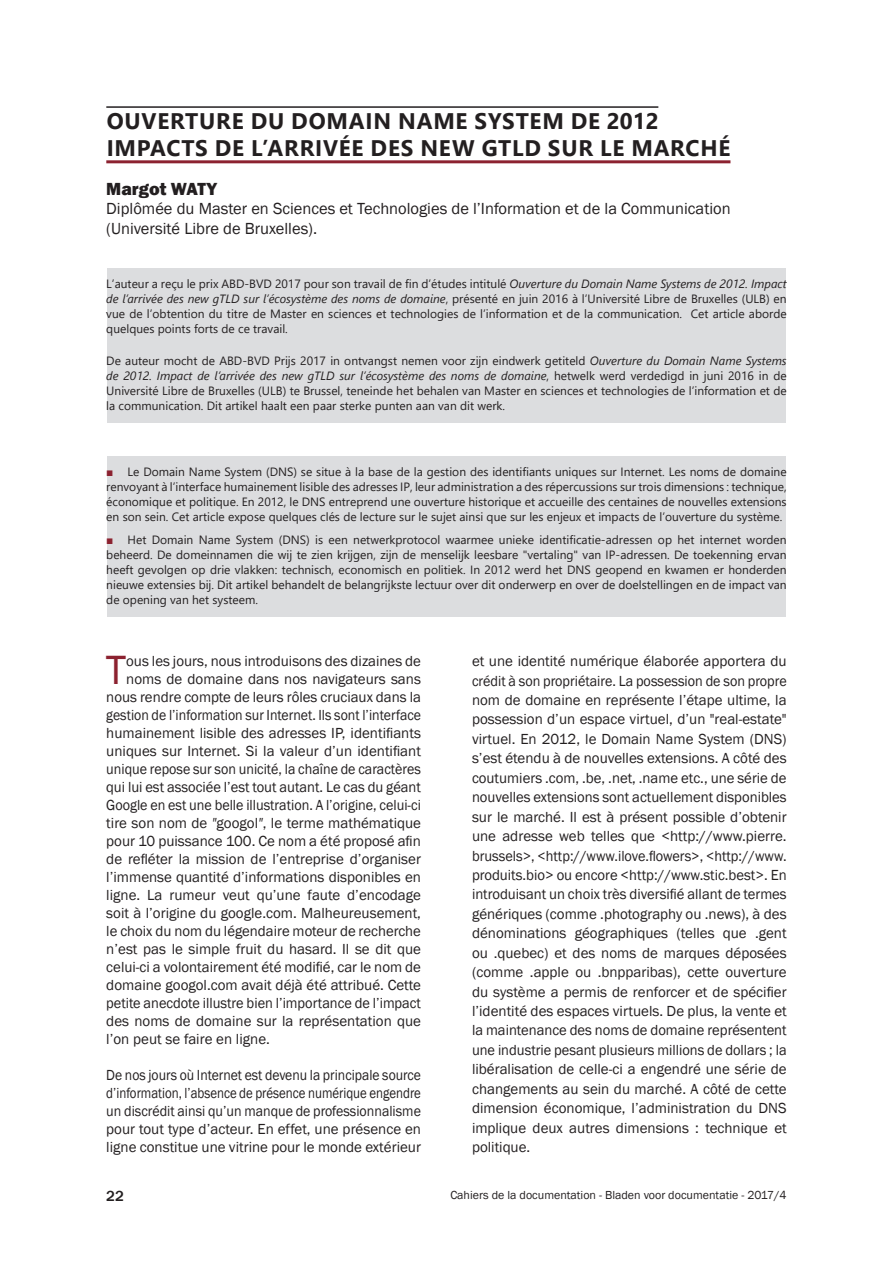
<style>
.page{position:relative;width:893px;height:1263px;background:#fff}
.page>*{position:absolute;margin:0;border:0;box-sizing:border-box;transform-origin:0 0}
.Texte-Article{font:42px "Franklin Gothic";color:#8c2230}
.Titre_Article{font:700 22.5px/27px "Segoe UI";letter-spacing:.035em;color:#231f20}
.Auteur{font:800 18px "Franklin Gothic";color:#231f20}
.Auteur-2{font:16.5px/19.8px "Franklin Gothic";color:#231f20}
.Texte-Article-2{font:15px/19.5px "Franklin Gothic";color:#231f20;text-align:justify}
.Texte-Article-3{font:15px/18px "Franklin Gothic";color:#231f20;text-align:justify;scale:.91 1}
.Texte-Article-4{font:15px "Franklin Gothic";color:#231f20;scale:.94 1}
.Texte-Article-5{font:15px "Franklin Gothic";color:#231f20;scale:.92 1}
.Texte-Article-6{font:15px "Franklin Gothic";color:#231f20;scale:.96 1}
.t1{font:500 15px "Franklin Gothic";color:#231f20}
.Résumé{font:12px/15px "Segoe UI";color:#231f20;text-align:justify}
.t2{font:12px "Franklin Gothic";color:#231f20}
.s1{font-style:italic}
.s2{font-family:"Arial";color:#8c2230}
</style>
<div class="page">
<hr style="left:106px;top:106px;width:552px;height:2px;background:#231f20">
<hr style="left:106px;top:160px;width:624px;height:3px;background:#8c2230">
<div style="left:107px;top:268px;width:679px;height:77px;background:#dcdddf"></div>
<div style="left:107px;top:345px;width:679px;height:77px;background:#dcdddf"></div>
<div style="left:107px;top:456px;width:679px;height:77px;background:#dcdddf"></div>
<div style="left:107px;top:525px;width:679px;height:92px;background:#dcdddf"></div>
<p class="Titre_Article" style="left:107px;top:106px;width:625px">OUVERTURE DU DOMAIN NAME SYSTEM DE 2012<br>IMPACTS DE L’ARRIVÉE DES NEW GTLD SUR LE MARCHÉ</p>
<p class="Auteur" style="left:106px;top:177px;width:112px">Margot WATY</p>
<p class="Auteur-2" style="left:106px;top:199px;width:626px">Diplômée du Master en Sciences et Technologies de l’Information et de la Communication (Université Libre de Bruxelles).</p>
<p class="Résumé" style="left:106px;top:275px;width:682px">L’auteur a reçu le prix ABD-BVD 2017 pour son travail de fin d’études intitulé <span class="s1">Ouverture du Domain Name Systems de 2012. Impact de l’arrivée des new gTLD sur l’écosystème des noms de domaine</span>, présenté en juin 2016 à l’Université Libre de Bruxelles (ULB) en vue de l’obtention du titre de Master en sciences et technologies de l’information et de la communication. Cet article aborde quelques points forts de ce travail.</p>
<p class="Résumé" style="left:106px;top:352px;width:682px">De auteur mocht de ABD-BVD Prijs 2017 in ontvangst nemen voor zijn eindwerk getiteld <span class="s1">Ouverture du Domain Name Systems de 2012. Impact de l’arrivée des new gTLD sur l’écosystème des noms de domaine</span>, hetwelk werd verdedigd in juni 2016 in de Université Libre de Bruxelles (ULB) te Brussel, teneinde het behalen van Master en sciences et technologies de l’information et de la communication. Dit artikel haalt een paar sterke punten aan van dit werk.</p>
<p class="Résumé" style="left:106px;top:463px;width:682px"><span class="s2">■</span> Le Domain Name System (DNS) se situe à la base de la gestion des identifiants uniques sur Internet. Les noms de domaine renvoyant à l’interface humainement lisible des adresses IP, leur administration a des répercussions sur trois dimensions : technique, économique et politique. En 2012, le DNS entreprend une ouverture historique et accueille des centaines de nouvelles extensions en son sein. Cet article expose quelques clés de lecture sur le sujet ainsi que sur les enjeux et impacts de l’ouverture du système.</p>
<p class="Résumé" style="left:106px;top:531px;width:682px"><span class="s2">■</span> Het Domain Name System (DNS) is een netwerkprotocol waarmee unieke identificatie-adressen op het internet worden beheerd. De domeinnamen die wij te zien krijgen, zijn de menselijk leesbare "vertaling" van IP-adressen. De toekenning ervan heeft gevolgen op drie vlakken: technisch, economisch en politiek. In 2012 werd het DNS geopend en kwamen er honderden nieuwe extensies bij. Dit artikel behandelt de belangrijkste lectuur over dit onderwerp en over de doelstellingen en de impact van de opening van het systeem.</p>
<p class="Texte-Article" style="left:106px;top:644px;width:22px">T</p>
<p class="Texte-Article-2" style="left:126px;top:652px;width:296px">ous les jours, nous introduisons des dizaines de</p>
<p class="Texte-Article-2" style="left:126px;top:670px;width:296px">noms de domaine dans nos navigateurs sans</p>
<p class="Texte-Article-2" style="left:106px;top:688px;width:316px">nous rendre compte de leurs rôles cruciaux dans la</p>
<p class="Texte-Article-5" style="left:106px;top:706px;width:344px">gestion de l’information sur Internet. Ils sont l’interface</p>
<p class="Texte-Article-2" style="left:106px;top:724px;width:316px">humainement lisible des adresses IP, identifiants</p>
<p class="Texte-Article-2" style="left:106px;top:742px;width:316px">uniques sur Internet. Si la valeur d’un identifiant</p>
<p class="Texte-Article-4" style="left:106px;top:760px;width:336px">unique repose sur son unicité, la chaîne de caractères</p>
<p class="Texte-Article-2" style="left:106px;top:778px;width:316px">qui lui est associée l’est tout autant. Le cas du géant</p>
<p class="Texte-Article-4" style="left:106px;top:796px;width:336px">Google en est une belle illustration. A l’origine, celui-ci</p>
<p class="Texte-Article-2" style="left:106px;top:814px;width:316px">tire son nom de <span class="s1">"</span>googol<span class="s1">"</span>, le terme mathématique</p>
<p class="Texte-Article-2" style="left:106px;top:832px;width:316px">pour 10 puissance 100. Ce nom a été proposé afin</p>
<p class="Texte-Article-2" style="left:106px;top:850px;width:316px">de refléter la mission de l’entreprise d’organiser</p>
<p class="Texte-Article-2" style="left:106px;top:868px;width:316px">l’immense quantité d’informations disponibles en</p>
<p class="Texte-Article-2" style="left:106px;top:886px;width:316px">ligne. La rumeur veut qu’une faute d’encodage</p>
<p class="Texte-Article-2" style="left:106px;top:904px;width:316px">soit à l’origine du google.com. Malheureusement,</p>
<p class="Texte-Article-2" style="left:106px;top:922px;width:316px">le choix du nom du légendaire moteur de recherche</p>
<p class="Texte-Article-2" style="left:106px;top:940px;width:316px">n’est pas le simple fruit du hasard. Il se dit que</p>
<p class="Texte-Article-2" style="left:106px;top:958px;width:316px">celui-ci a volontairement été modifié, car le nom de</p>
<p class="Texte-Article-2" style="left:106px;top:976px;width:316px">domaine googol.com avait déjà été attribué. Cette</p>
<p class="Texte-Article-6" style="left:106px;top:994px;width:329px">petite anecdote illustre bien l’importance de l’impact</p>
<p class="Texte-Article-2" style="left:106px;top:1012px;width:316px">des noms de domaine sur la représentation que</p>
<p class="Texte-Article-2" style="left:106px;top:1030px;width:165px">l’on peut se faire en ligne.</p>
<p class="Texte-Article-3" style="left:106px;top:1066px;width:347px">De nos jours où Internet est devenu la principale source d’information, l’absence de présence numérique engendre un discrédit ainsi qu’un manque de professionnalisme pour tout type d’acteur. En effet, une présence en ligne constitue une vitrine pour le monde extérieur</p>
<p class="Texte-Article-2" style="left:472px;top:652px;width:316px">et une identité numérique élaborée apportera du crédit à son propriétaire. La possession de son propre nom de domaine en représente l’étape ultime, la possession d’un espace virtuel, d’un "real-estate" virtuel. En 2012, le Domain Name System (DNS) s’est étendu à de nouvelles extensions. A côté des coutumiers .com, .be, .net, .name etc., une série de nouvelles extensions sont actuellement disponibles sur le marché. Il est à présent possible d’obtenir une adresse web telles que &lt;http://www.pierre. brussels&gt;, &lt;http://www.ilove.flowers&gt;, &lt;http://www. produits.bio&gt; ou encore &lt;http://www.stic.best&gt;. En introduisant un choix très diversifié allant de termes génériques (comme .photography ou .news), à des dénominations géographiques (telles que .gent ou .quebec) et des noms de marques déposées (comme .apple ou .bnpparibas), cette ouverture du système a permis de renforcer et de spécifier l’identité des espaces virtuels. De plus, la vente et la maintenance des noms de domaine représentent une industrie pesant plusieurs millions de dollars ; la libéralisation de celle-ci a engendré une série de changements au sein du marché. A côté de cette dimension économique, l’administration du DNS implique deux autres dimensions : technique et politique.</p>
<p class="t1" style="left:106px;top:1187px;width:19px">22</p>
<p class="t2" style="left:450px;top:1188px;width:338px">Cahiers de la documentation - Bladen voor documentatie - 2017/4</p>
</div>
